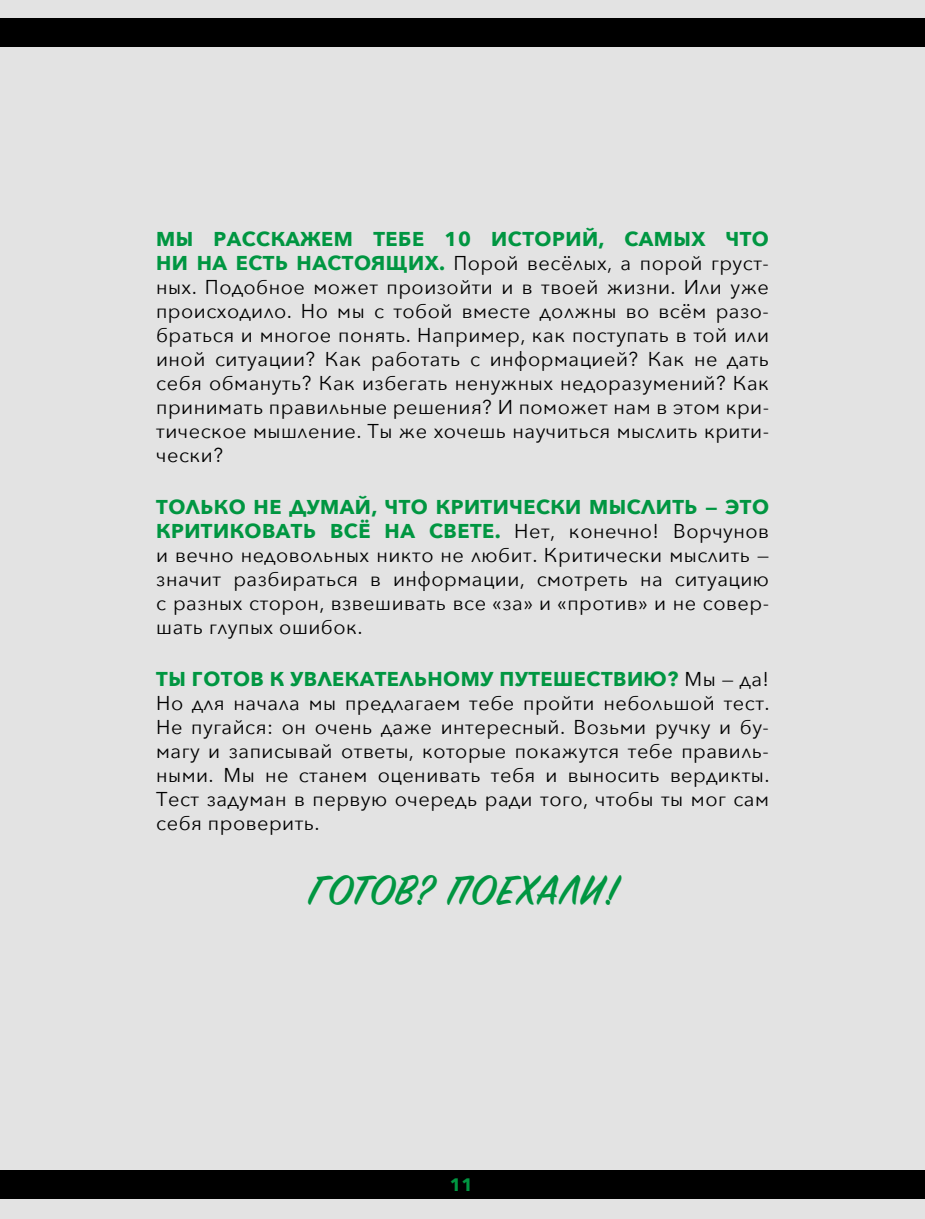
<style>
.page{position:relative;width:925px;height:1219px;background:#fff}
.page>*{position:absolute;margin:0;border:0;box-sizing:border-box;transform-origin:0 0}
.t1{font:600 46px "Sign Painter House Script";letter-spacing:.04em;color:#009641}
.t2{font:20px/24px "Avenir Next";letter-spacing:.025em;color:#000;text-align:justify}
.t3{font:700 18px "Avenir Next";color:#009641}
.s1{font-weight:700;color:#009641}
</style>
<div class="page">
<div style="left:0;top:0;width:924px;height:1219px;background:#e3e3e3"></div>
<div style="left:0;top:1170px;width:924px;height:28px;background:#000"></div>
<div style="left:0;top:18px;width:924px;height:29px;background:#000"></div>
<p class="t2" style="left:156px;top:226px;width:614px"><span class="s1">МЫ РАССКАЖЕМ ТЕБЕ 10 ИСТОРИЙ, САМЫХ ЧТО НИ НА ЕСТЬ НАСТОЯЩИХ.</span> Порой весёлых, а порой груст&shy;ных. Подобное может произойти и в твоей жизни. Или уже происходило. Но мы с тобой вместе должны во всём разо&shy;браться и многое понять. Например, как поступать в той или иной ситуации? Как работать с информацией? Как не дать себя обмануть? Как избегать ненужных недоразумений? Как принимать правильные решения? И поможет нам в этом кри&shy;тическое мышление. Ты же хочешь научиться мыслить крити&shy;чески?</p>
<p class="t2" style="left:156px;top:494px;width:614px"><span class="s1">ТОЛЬКО НЕ ДУМАЙ, ЧТО КРИТИЧЕСКИ МЫСЛИТЬ — ЭТО КРИТИКОВАТЬ ВСЁ НА СВЕТЕ.</span> Нет, конечно! Ворчунов и вечно недовольных никто не любит. Критически мыслить — значит разбираться в информации, смотреть на ситуацию с разных сторон, взвешивать все «за» и «против» и не совер&shy;шать глупых ошибок.</p>
<p class="t2" style="left:156px;top:666px;width:614px"><span class="s1">ТЫ ГОТОВ К УВЛЕКАТЕЛЬНОМУ ПУТЕШЕСТВИЮ?</span> Мы — да!<br>Но для начала мы предлагаем тебе пройти небольшой тест.<br>Не пугайся: он очень даже интересный. Возьми ручку и бу&shy;магу и записывай ответы, которые покажутся тебе правиль&shy;ными. Мы не станем оценивать тебя и выносить вердикты.<br>Тест задуман в первую очередь ради того, чтобы ты мог сам себя проверить.</p>
<h1 class="t1" style="left:309px;top:863px;width:310px">ГОТОВ? ПОЕХАЛИ!</h1>
<p class="t3" style="left:449px;top:1169px;width:25px">11</p>
</div>
